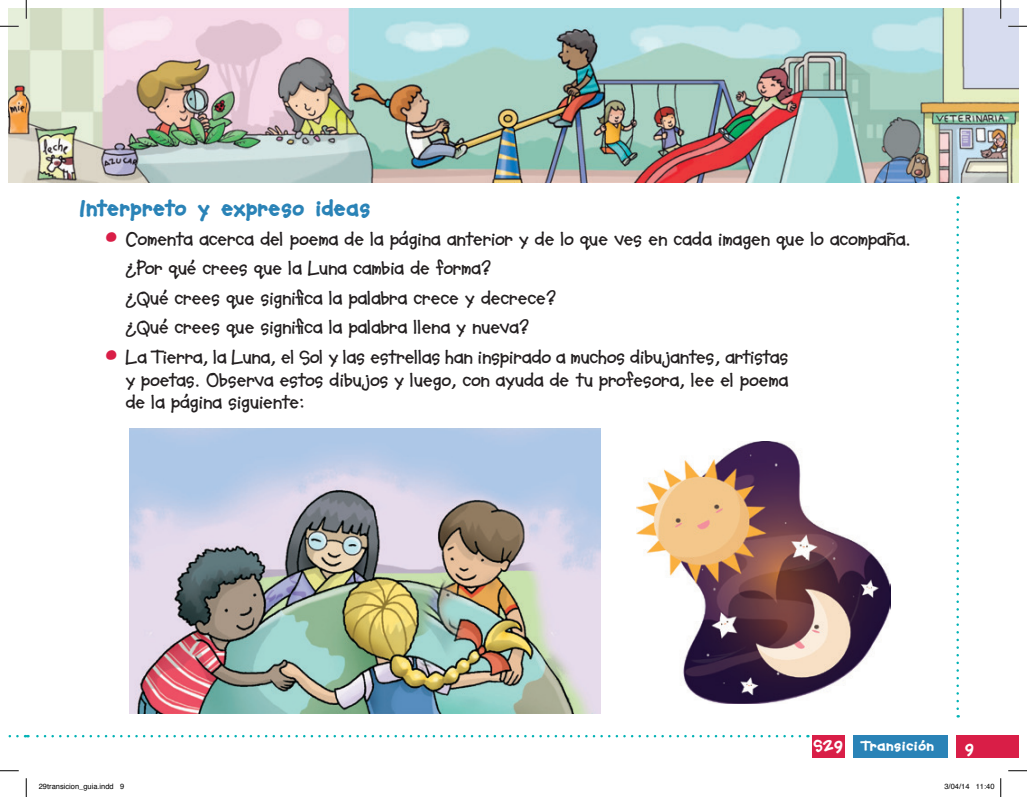
<style>
.page{position:relative;width:1027px;height:797px;background:#fff}
.page>*{position:absolute;margin:0;border:0;box-sizing:border-box;transform-origin:0 0}
.t1{font:800 25px "Soupbone OT";letter-spacing:-.005em;color:#2a83b7}
.t2{font:700 20px/29.6px "Soupbone OT";letter-spacing:-.005em;color:#231f20}
.t3{font:800 17.5px "Soupbone OT";color:#fff}
.t4{font:800 15px "Soupbone OT";letter-spacing:.02em;color:#fff;scale:1.1 1}
.t5{font:7.5px "Helvetica";color:#000}
.s1{color:#d91e47}
.s2{font-size:17.5px}
</style>
<div class="page">
<img style="left:9px;top:9px;width:1009px;height:173px">
<img style="left:637px;top:441px;width:253px;height:262px">
<div style="left:956px;top:735px;width:62px;height:22px;background:#d91e47"></div>
<svg style="left:956px;top:196px;width:3px;height:512px"></svg>
<svg style="left:25px;top:735px;width:775px;height:2px"></svg>
<div style="left:853px;top:735px;width:95px;height:22px;background:#2a83b7"></div>
<div style="left:812px;top:735px;width:32px;height:22px;background:#d91e47"></div>
<img style="left:129px;top:428px;width:471px;height:286px">
<svg style="left:0;top:25px;width:19px;height:2px"></svg>
<svg style="left:1008px;top:25px;width:19px;height:2px"></svg>
<svg style="left:0;top:770px;width:19px;height:1px"></svg>
<svg style="left:1008px;top:770px;width:19px;height:1px"></svg>
<svg style="left:25px;top:0;width:2px;height:19px"></svg>
<svg style="left:25px;top:778px;width:2px;height:19px"></svg>
<svg style="left:1000px;top:0;width:1px;height:19px"></svg>
<svg style="left:1000px;top:778px;width:1px;height:19px"></svg>
<p class="t1" style="left:79px;top:193px;width:293px">Interpreto y expreso ideas</p>
<p class="t2" style="left:125px;top:223px;width:787px;text-indent:-21px"><span class="s1">•</span> Comenta acerca del poema de la página anterior y de lo que ves en cada imagen que lo acompaña. ¿Por qué crees que la Luna cambia de forma?<br>¿Qué crees que significa la palabra crece y decrece?<br>¿Qué crees que significa la palabra llena y nueva?</p>
<p class="t2" style="left:125px;top:345px;width:664px;line-height:22.5px;text-align:justify;text-indent:-21px"><span class="s1">•</span> La Tierra, la Luna, el Sol y las estrellas han inspirado a muchos dibujantes, artistas y poetas. Observa estos dibujos y luego, con ayuda de tu profesora, lee el poema de la página siguiente:</p>
<p class="t4" style="left:813px;top:737px;width:112px"><span class="s2">S29</span> Transición</p>
<p class="t3" style="left:965px;top:737px;width:11px">9</p>
<p class="t5" style="left:39px;top:781px;width:87px">29transicion_guia.indd 9</p>
<p class="t5" style="left:944px;top:781px;width:52px">3/04/14 11:40</p>
</div>
